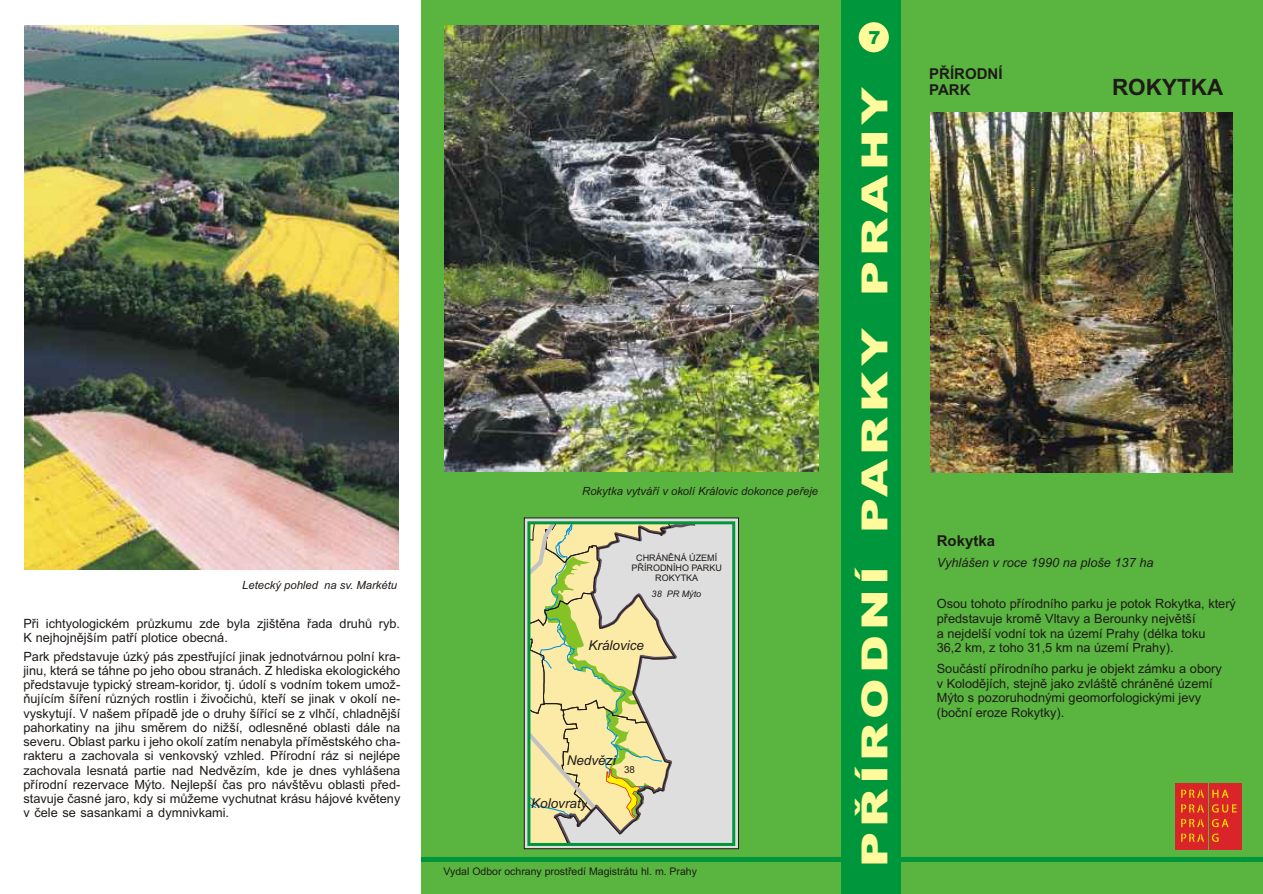
<style>
.page{position:relative;width:1263px;height:894px;background:#fff}
.page>*{position:absolute;margin:0;border:0;box-sizing:border-box;transform-origin:0 0}
.t1{font:900 36px "Arial";letter-spacing:.1em;color:#fffa9c;scale:1.35 1}
.t2{font:700 22.5px "Arial";color:#1f1a17}
.t3{font:900 18px "Arial";color:#00963b}
.t4{font:700 15px/16.8px "Arial";color:#1f1a17}
.t5{font:italic 13.5px "Arial";color:#1f1a17}
.t6{font:12.75px/14.2px "Arial";color:#1f1a17}
.t7{font:italic 12.75px "Arial";color:#1f1a17}
.t8{font:italic 11.25px "Arial";color:#1f1a17}
.t9{font:10.5px "Arial";color:#1f1a17}
.t10{font:9.75px "Arial";color:#1f1a17}
.t11{font:9px/10.1px "Arial";color:#1f1a17;text-align:center}
.t12{font:italic 9px "Arial";color:#1f1a17}
</style>
<div class="page">
<img style="left:25px;top:25px;width:374px;height:544px">
<div style="left:421px;top:0;width:842px;height:894px;background:#59b540"></div>
<div style="left:842px;top:0;width:59px;height:894px;background:#00963b"></div>
<div style="left:421px;top:857px;width:842px;height:5px;background:#00963b"></div>
<div style="left:1175px;top:783px;width:32px;height:67px;background:#d92429"></div>
<div style="left:1209px;top:783px;width:32px;height:67px;background:#d92429"></div>
<svg style="left:1181px;top:790px;width:23px;height:8px"></svg>
<svg style="left:1212px;top:790px;width:17px;height:8px"></svg>
<svg style="left:1181px;top:804px;width:23px;height:8px"></svg>
<svg style="left:1212px;top:804px;width:25px;height:9px"></svg>
<svg style="left:1181px;top:819px;width:23px;height:8px"></svg>
<svg style="left:1212px;top:819px;width:17px;height:8px"></svg>
<svg style="left:1181px;top:834px;width:23px;height:8px"></svg>
<svg style="left:1212px;top:834px;width:7px;height:8px"></svg>
<div style="left:524px;top:518px;width:215px;height:331px;background:#dedede;border:1px solid #1f1a17"></div>
<svg style="left:531px;top:525px;width:144px;height:317px"></svg>
<div style="left:527px;top:521px;width:208px;height:325px;border:3px solid #00963b"></div>
<div style="left:859px;top:22px;width:30px;height:30px;background:#fffa9c;border-radius:50%"></div>
<img style="left:930px;top:112px;width:302px;height:361px">
<img style="left:444px;top:25px;width:374px;height:446px">
<p class="t8" style="left:242px;top:581px;width:156px">Letecký pohled na sv. Markétu</p>
<p class="t6" style="left:23px;top:618px;width:378px">Pøi ichtyologickém prùzkumu zde byla zjištìna øada druhù ryb.<br>K nejhojnìjším patøí plotice obecná.</p>
<p class="t6" style="left:23px;top:650px;width:378px;text-align:justify">Park pøedstavuje úzký pás zpestøující jinak jednotvárnou polní kra&shy;jinu, která se táhne po jeho obou stranách. Z hlediska ekologického pøedstavuje typický stream-koridor, tj. údolí s vodním tokem umož&shy;òujícím šíøení rùzných rostlin i živoèichù, kteøí se jinak v okolí ne&shy;vyskytují. V našem pøípadì jde o druhy šíøící se z vlhèí, chladnìjší pahorkatiny na jihu smìrem do nižší, odlesnìné oblasti dále na severu. Oblast parku i jeho okolí zatím nenabyla pøímìstského cha&shy;rakteru a zachovala si venkovský vzhled. Pøírodní ráz si nejlépe zachovala lesnatá partie nad Nedvìzím, kde je dnes vyhlášena pøírodní rezervace Mýto. Nejlepší èas pro návštìvu oblasti pøed&shy;stavuje èasné jaro, kdy si mùžeme vychutnat krásu hájové kvìteny v èele se sasankami a dymnivkami.</p>
<p class="t8" style="left:582px;top:487px;width:237px">Rokytka vytváøí v okolí Královic dokonce peøeje</p>
<p class="t11" style="left:632px;top:553px;width:92px">CHRÁNÌNÁ ÚZEMÍ<br>PØÍRODNÍHO PARKU<br>ROKYTKA</p>
<p class="t12" style="left:652px;top:591px;width:51px">38 PR Mýto</p>
<p class="t5" style="left:589px;top:640px;width:57px">Královice</p>
<p class="t5" style="left:567px;top:755px;width:51px">Nedvìzí</p>
<p class="t10" style="left:624px;top:766px;width:12px">38</p>
<p class="t5" style="left:531px;top:798px;width:58px">Kolovraty</p>
<p class="t9" style="left:444px;top:867px;width:255px">Vydal Odbor ochrany prostøedí Magistrátu hl. m. Prahy</p>
<h3 class="t3" style="left:868px;top:31px;width:14px">7</h3>
<p class="t4" style="left:929px;top:66px;width:75px">PØÍRODNÍ<br>PARK</p>
<h1 class="t1" style="left:862px;top:867px;width:580px;rotate:-90deg">PØÍRODNÍ PARKY PRAHY</h1>
<h2 class="t2" style="left:1112px;top:79px;width:113px">ROKYTKA</h2>
<p class="t4" style="left:937px;top:533px;width:60px">Rokytka</p>
<p class="t7" style="left:937px;top:558px;width:218px">Vyhlášen v roce 1990 na ploše 137 ha</p>
<p class="t6" style="left:937px;top:598px;width:301px;line-height:14.7px">Osou tohoto pøírodního parku je potok Rokytka, který pøedstavuje kromì Vltavy a Berounky nejvìtší<br>a nejdelší vodní tok na území Prahy (délka toku<br>36,2 km, z toho 31,5 km na území Prahy).</p>
<p class="t6" style="left:937px;top:662px;width:287px;line-height:14.7px">Souèástí pøírodního parku je objekt zámku a obory v Kolodìjích, stejnì jako zvláštì chránìné území Mýto s pozoruhodnými geomorfologickými jevy (boèní eroze Rokytky).</p>
</div>
